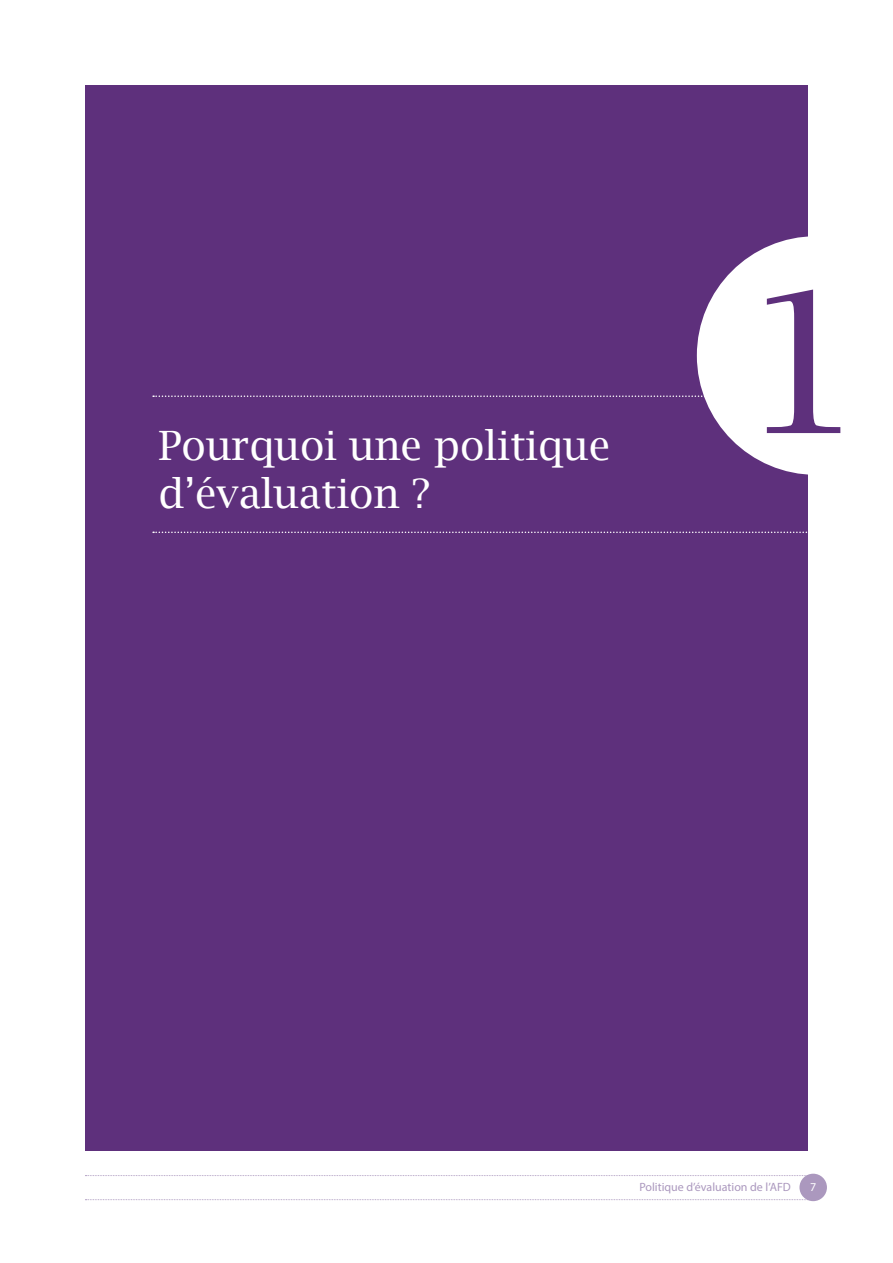
<style>
.page{position:relative;width:893px;height:1263px;background:#fff}
.page>*{position:absolute;margin:0;border:0;box-sizing:border-box;transform-origin:0 0}
.t1{font:196.8px "Lucida Bright";color:#5e307c}
.t2{font:40.5px/48.6px "Lucida Bright";color:#fff}
.t3{font:12px "Myriad Pro";color:#ab98be}
.t4{font:12px "Myriad Pro";color:#fff}
</style>
<div class="page">
<div style="left:799px;top:1174px;width:28px;height:27px;background:#ab98be;border-radius:50%"></div>
<svg style="left:85px;top:1175px;width:722px;height:1px"></svg>
<svg style="left:85px;top:1199px;width:722px;height:1px"></svg>
<div style="left:85px;top:85px;width:723px;height:1066px;background:#5e307c"></div>
<svg style="left:697px;top:236px;width:111px;height:239px;fill:#fff"></svg>
<svg style="left:153px;top:395px;width:596px;height:2px"></svg>
<svg style="left:153px;top:531px;width:655px;height:2px"></svg>
<p class="t2" style="left:158px;top:421px;width:453px">Pourquoi une politique d’évaluation ?</p>
<p class="t1" style="left:744px;top:250px;width:121px">1</p>
<p class="t3" style="left:639px;top:1180px;width:153px">Politique d’évaluation de l’AFD</p>
<p class="t4" style="left:810px;top:1180px;width:8px">7</p>
</div>
